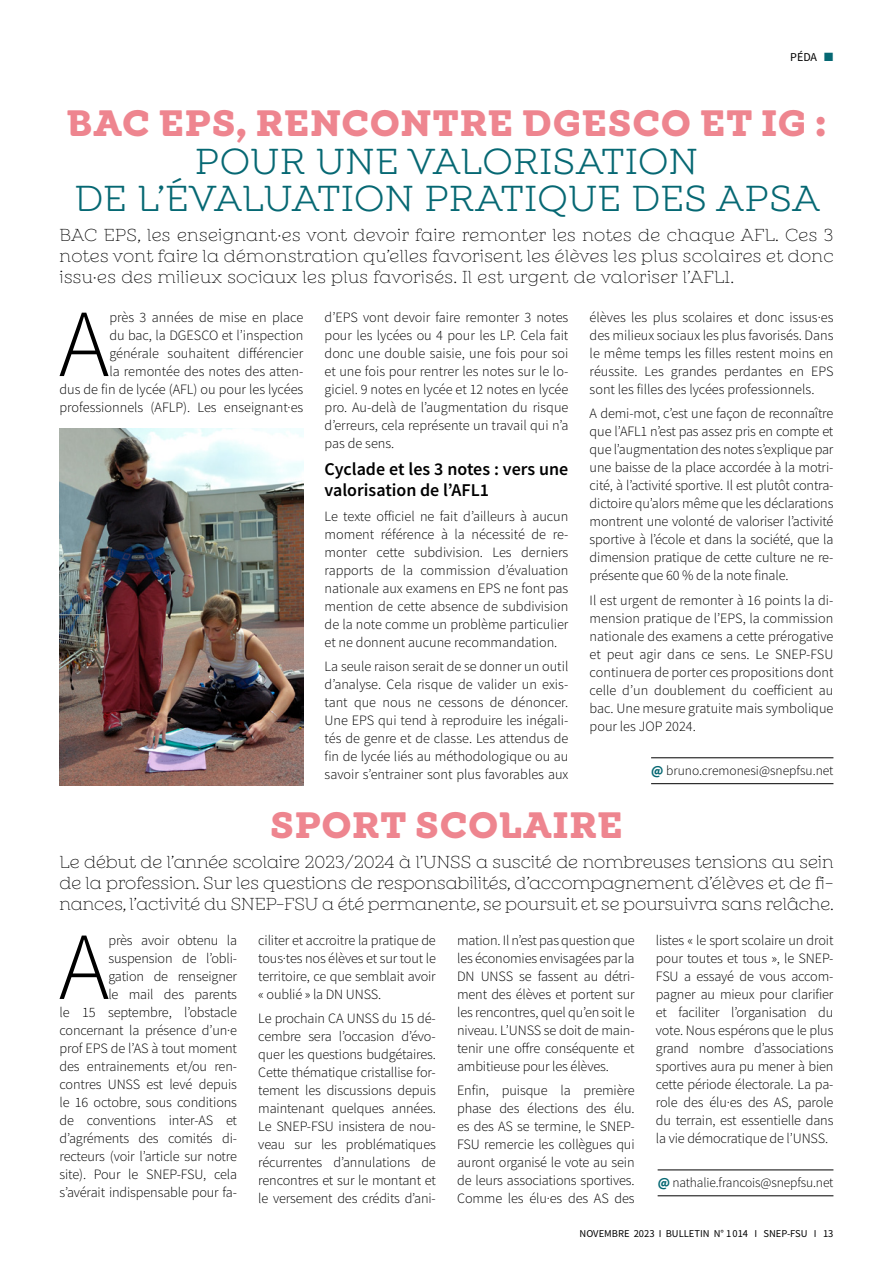
<style>
.page{position:relative;width:893px;height:1263px;background:#fff}
.page>*{position:absolute;margin:0;border:0;box-sizing:border-box;transform-origin:0 0}
.t1{font:300 96.15px "Source Sans Pro";color:#000}
.t2{font:37.5px/37.5px "Winden Alt";letter-spacing:.01em;color:#066873;text-align:center}
.t3{font:700 37.5px "Winden Alt";letter-spacing:.02em;color:#ee858f}
.t4{font:300 18px/21px "Winden Alt";color:#000;text-align:justify}
.t5{font:600 18px/21px "Source Sans Pro";color:#000}
.t6{font:300 14.25px/18px "Source Sans Pro";letter-spacing:-.01em;color:#000;text-align:justify}
.t7{font:300 13.5px "Source Sans Pro";letter-spacing:-.01em;color:#000}
.t8{font:12px "Source Sans Pro";color:#000}
.t9{font:10.5px "Source Sans Pro";color:#000}
.s1{color:#066873}
.s2{font-weight:700;color:#066873}
</style>
<div class="page">
<hr style="left:651px;top:757px;width:182px;height:1px;background:#000">
<hr style="left:651px;top:783px;width:182px;height:1px;background:#000">
<hr style="left:658px;top:1170px;width:175px;height:1px;background:#000">
<hr style="left:658px;top:1195px;width:175px;height:1px;background:#000">
<img style="left:60px;top:429px;width:243px;height:356px">
<p class="t8" style="left:790px;top:50px;width:45px">PÉDA <span class="s1">■</span></p>
<h2 class="t3" style="left:66px;top:99px;width:762px">BAC EPS, RENCONTRE DGESCO ET IG :</h2>
<h2 class="t2" style="left:75px;top:143px;width:747px">POUR UNE VALORISATION<br>DE L’ÉVALUATION PRATIQUE DES APSA</h2>
<p class="t4" style="left:60px;top:224px;width:775px">BAC EPS, les enseignant·es vont devoir faire remonter les notes de chaque AFL. Ces 3 notes vont faire la démonstration qu’elles favorisent les élèves les plus scolaires et donc issu·es des milieux sociaux les plus favorisés. Il est urgent de valoriser l’AFL1.</p>
<h1 class="t1" style="left:59px;top:285px;width:52px">A</h1>
<p class="t6" style="left:590px;top:308px;width:245px">élèves les plus scolaires et donc issus·es des milieux sociaux les plus favorisés. Dans le même temps les filles restent moins en réussite. Les grandes perdantes en EPS sont les filles des lycées professionnels.</p>
<p class="t6" style="left:590px;top:405px;width:245px">A demi-mot, c’est une façon de reconnaître que l’AFL1 n’est pas assez pris en compte et que l’augmentation des notes s’explique par une baisse de la place accordée à la motri&shy;cité, à l’activité sportive. Il est plutôt contra&shy;dictoire qu’alors même que les déclarations montrent une volonté de valoriser l’activité sportive à l’école et dans la société, que la dimension pratique de cette culture ne re&shy;présente que 60 % de la note finale.</p>
<p class="t6" style="left:590px;top:591px;width:245px">Il est urgent de remonter à 16 points la di&shy;mension pratique de l’EPS, la commission nationale des examens a cette prérogative et peut agir dans ce sens. Le SNEP-FSU continuera de porter ces propositions dont celle d’un doublement du coefficient au bac. Une mesure gratuite mais symbolique pour les JOP 2024.</p>
<p class="t7" style="left:651px;top:762px;width:184px"><span class="s2">@</span> bruno.cremonesi@snepfsu.net</p>
<h2 class="t3" style="left:270px;top:801px;width:354px">SPORT SCOLAIRE</h2>
<p class="t4" style="left:60px;top:851px;width:776px">Le début de l’année scolaire 2023/2024 à l’UNSS a suscité de nombreuses tensions au sein de la profession. Sur les questions de responsabilités, d’accompagnement d’élèves et de fi&shy;nances, l’activité du SNEP-FSU a été permanente, se poursuit et se poursuivra sans relâche.</p>
<h1 class="t1" style="left:59px;top:908px;width:52px">A</h1>
<p class="t6" style="left:60px;top:308px;width:245px;text-align:right">près 3 années de mise en place<br>du bac, la DGESCO et l’inspection générale souhaitent différencier<br>la remontée des notes des atten-<br>dus de fin de lycée (AFL) ou pour les lycées professionnels (AFLP). Les enseignant·es</p>
<p class="t6" style="left:325px;top:308px;width:245px">d’EPS vont devoir faire remonter 3 notes pour les lycées ou 4 pour les LP. Cela fait donc une double saisie, une fois pour soi et une fois pour rentrer les notes sur le lo&shy;giciel. 9 notes en lycée et 12 notes en lycée pro. Au-delà de l’augmentation du risque d’erreurs, cela représente un travail qui n’a pas de sens.</p>
<p class="t5" style="left:325px;top:459px;width:245px">Cyclade et les 3 notes : vers une valorisation de l’AFL1</p>
<p class="t6" style="left:325px;top:507px;width:245px">Le texte officiel ne fait d’ailleurs à aucun moment référence à la nécessité de re&shy;monter cette subdivision. Les derniers rapports de la commission d’évaluation nationale aux examens en EPS ne font pas mention de cette absence de subdivision de la note comme un problème particulier et ne donnent aucune recommandation.</p>
<p class="t6" style="left:325px;top:657px;width:245px">La seule raison serait de se donner un outil d’analyse. Cela risque de valider un exis&shy;tant que nous ne cessons de dénoncer.<br>Une EPS qui tend à reproduire les inégali&shy;tés de genre et de classe. Les attendus de fin de lycée liés au méthodologique ou au savoir s’entrainer sont plus favorables aux</p>
<p class="t6" style="left:60px;top:931px;width:179px;text-align:right">près avoir obtenu la suspension de l’obli-<br>gation de renseigner<br>le mail des parents<br>le 15 septembre, l’obstacle concernant la présence d’un·e prof EPS de l’AS à tout moment des entrainements et/ou ren&shy;contres UNSS est levé depuis le 16 octobre, sous conditions de conventions inter-AS et d’agréments des comités di&shy;recteurs (voir l’article sur notre site). Pour le SNEP-FSU, cela s’avérait indispensable pour fa-</p>
<p class="t6" style="left:258px;top:931px;width:179px">ciliter et accroitre la pratique de tous·tes nos élèves et sur tout le territoire, ce que semblait avoir « oublié » la DN UNSS.</p>
<p class="t6" style="left:457px;top:931px;width:179px">mation. Il n’est pas question que les économies envisagées par la DN UNSS se fassent au détri&shy;ment des élèves et portent sur les rencontres, quel qu’en soit le niveau. L’UNSS se doit de main&shy;tenir une offre conséquente et ambitieuse pour les élèves.</p>
<p class="t6" style="left:457px;top:1081px;width:179px">Enfin, puisque la première phase des élections des élu. es des AS se termine, le SNEP-FSU remercie les collègues qui auront organisé le vote au sein de leurs associations sportives.<br>Comme les élu·es des AS des</p>
<p class="t6" style="left:656px;top:931px;width:179px">listes « le sport scolaire un droit pour toutes et tous », le SNEP-FSU a essayé de vous accom&shy;pagner au mieux pour clarifier et faciliter l’organisation du vote. Nous espérons que le plus grand nombre d’associations sportives aura pu mener à bien cette période électorale. La pa&shy;role des élu·es des AS, parole du terrain, est essentielle dans la vie démocratique de l’UNSS.</p>
<p class="t7" style="left:658px;top:1174px;width:177px"><span class="s2">@</span> nathalie.francois@snepfsu.net</p>
<p class="t6" style="left:258px;top:1009px;width:179px">Le prochain CA UNSS du 15 dé&shy;cembre sera l’occasion d’évo&shy;quer les questions budgétaires.<br>Cette thématique cristallise for&shy;tement les discussions depuis maintenant quelques années.<br>Le SNEP-FSU insistera de nou&shy;veau sur les problématiques récurrentes d’annulations de rencontres et sur le montant et le versement des crédits d’ani-</p>
<p class="t9" style="left:580px;top:1227px;width:255px">NOVEMBRE 2023 I BULLETIN N° 1 014 I SNEP-FSU I 13</p>
</div>
